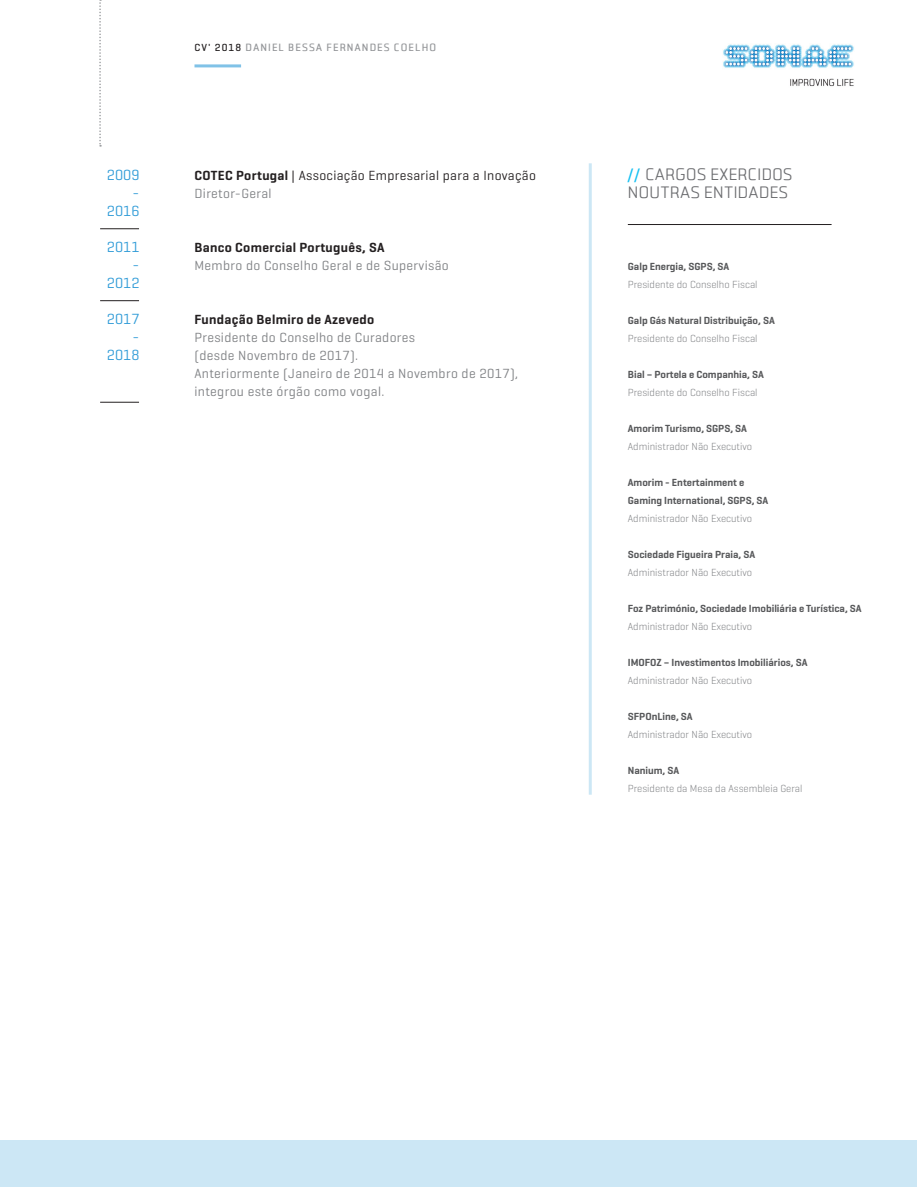
<style>
.page{position:relative;width:918px;height:1188px;background:#fff}
.page>*{position:absolute;margin:0;border:0;box-sizing:border-box;transform-origin:0 0}
.t1{font:16.5px/18px "Sonae";letter-spacing:.025em;color:#6c6d70}
.t2{font:15px "Geogrotesque";color:#339dd8}
.t3{font:13.5px/18px "Geogrotesque";letter-spacing:.025em;color:#808285}
.t4{font:600 13.5px "Geogrotesque";letter-spacing:.025em;color:#231f20}
.t5{font:13.5px "Geogrotesque";letter-spacing:.025em;color:#231f20}
.t6{font:600 10.5px "Geogrotesque";color:#57585a}
.t7{font:300 10.5px "Geogrotesque";color:#808285}
.t8{font:700 10.5px "Sonae";letter-spacing:.1em;color:#939598}
.s1{font-family:"Geogrotesque";font-weight:500;color:#231f20}
.s2{font-weight:600}
.s3{font-weight:700;color:#15c0f2}
</style>
<div class="page">
<div style="left:1px;top:1140px;width:916px;height:47px;background:#cce7f5"></div>
<img style="left:723px;top:44px;width:131px;height:43px">
<hr style="left:628px;top:224px;width:204px;height:1px;background:#231f20">
<svg style="left:99px;top:0;width:2px;height:147px"></svg>
<hr style="left:589px;top:163px;width:3px;height:632px;background:#cce7f5">
<hr style="left:195px;top:64px;width:46px;height:3px;background:#80c2e7">
<hr style="left:100px;top:229px;width:39px;height:1px;background:#231f20">
<hr style="left:100px;top:402px;width:39px;height:1px;background:#231f20">
<hr style="left:100px;top:300px;width:39px;height:1px;background:#231f20">
<p class="t2" style="left:107px;top:166px;width:34px">2009</p>
<p class="t2" style="left:133px;top:184px;width:8px">-</p>
<p class="t2" style="left:107px;top:202px;width:34px">2016</p>
<p class="t2" style="left:107px;top:238px;width:34px">2011</p>
<p class="t2" style="left:133px;top:256px;width:8px">-</p>
<p class="t2" style="left:107px;top:274px;width:34px">2012</p>
<p class="t2" style="left:107px;top:310px;width:34px">2017</p>
<p class="t2" style="left:133px;top:328px;width:8px">-</p>
<p class="t2" style="left:107px;top:346px;width:34px">2018</p>
<p class="t8" style="left:195px;top:42px;width:243px"><span class="s1">CV' 2018</span> DANIEL BESSA FERNANDES COELHO</p>
<p class="t5" style="left:194px;top:167px;width:343px"><span class="s2">COTEC Portugal</span> | Associação Empresarial para a Inovação</p>
<p class="t3" style="left:194px;top:184px;width:79px">Diretor-Geral</p>
<p class="t4" style="left:194px;top:239px;width:192px">Banco Comercial Português, SA</p>
<p class="t3" style="left:194px;top:256px;width:256px">Membro do Conselho Geral e de Supervisão</p>
<p class="t4" style="left:194px;top:311px;width:181px">Fundação Belmiro de Azevedo</p>
<p class="t3" style="left:194px;top:328px;width:222px">Presidente do Conselho de Curadores</p>
<p class="t3" style="left:194px;top:346px;width:165px">(desde Novembro de 2017).</p>
<p class="t3" style="left:194px;top:364px;width:325px">Anteriormente (Janeiro de 2014 a Novembro de 2017), integrou este órgão como vogal.</p>
<p class="t1" style="left:628px;top:166px;width:166px"><span class="s3">//</span> CARGOS EXERCIDOS<br>NOUTRAS ENTIDADES</p>
<p class="t6" style="left:628px;top:260px;width:103px">Galp Energia, SGPS, SA</p>
<p class="t7" style="left:628px;top:278px;width:131px">Presidente do Conselho Fiscal</p>
<p class="t6" style="left:628px;top:314px;width:148px">Galp Gás Natural Distribuição, SA</p>
<p class="t7" style="left:628px;top:332px;width:131px">Presidente do Conselho Fiscal</p>
<p class="t6" style="left:628px;top:368px;width:138px">Bial – Portela e Companhia, SA</p>
<p class="t7" style="left:628px;top:386px;width:131px">Presidente do Conselho Fiscal</p>
<p class="t6" style="left:628px;top:422px;width:121px">Amorim Turismo, SGPS, SA</p>
<p class="t7" style="left:628px;top:440px;width:126px">Administrador Não Executivo</p>
<p class="t6" style="left:628px;top:476px;width:118px">Amorim - Entertainment e</p>
<p class="t6" style="left:628px;top:494px;width:142px">Gaming International, SGPS, SA</p>
<p class="t7" style="left:628px;top:512px;width:126px">Administrador Não Executivo</p>
<p class="t6" style="left:628px;top:548px;width:129px">Sociedade Figueira Praia, SA</p>
<p class="t7" style="left:628px;top:566px;width:126px">Administrador Não Executivo</p>
<p class="t6" style="left:628px;top:602px;width:235px">Foz Património, Sociedade Imobiliária e Turística, SA</p>
<p class="t7" style="left:628px;top:620px;width:126px">Administrador Não Executivo</p>
<p class="t6" style="left:628px;top:656px;width:181px">IMOFOZ – Investimentos Imobiliários, SA</p>
<p class="t7" style="left:628px;top:674px;width:126px">Administrador Não Executivo</p>
<p class="t6" style="left:628px;top:710px;width:66px">SFPOnLine, SA</p>
<p class="t7" style="left:628px;top:728px;width:126px">Administrador Não Executivo</p>
<p class="t6" style="left:628px;top:764px;width:53px">Nanium, SA</p>
<p class="t7" style="left:628px;top:782px;width:176px">Presidente da Mesa da Assembleia Geral</p>
</div>
